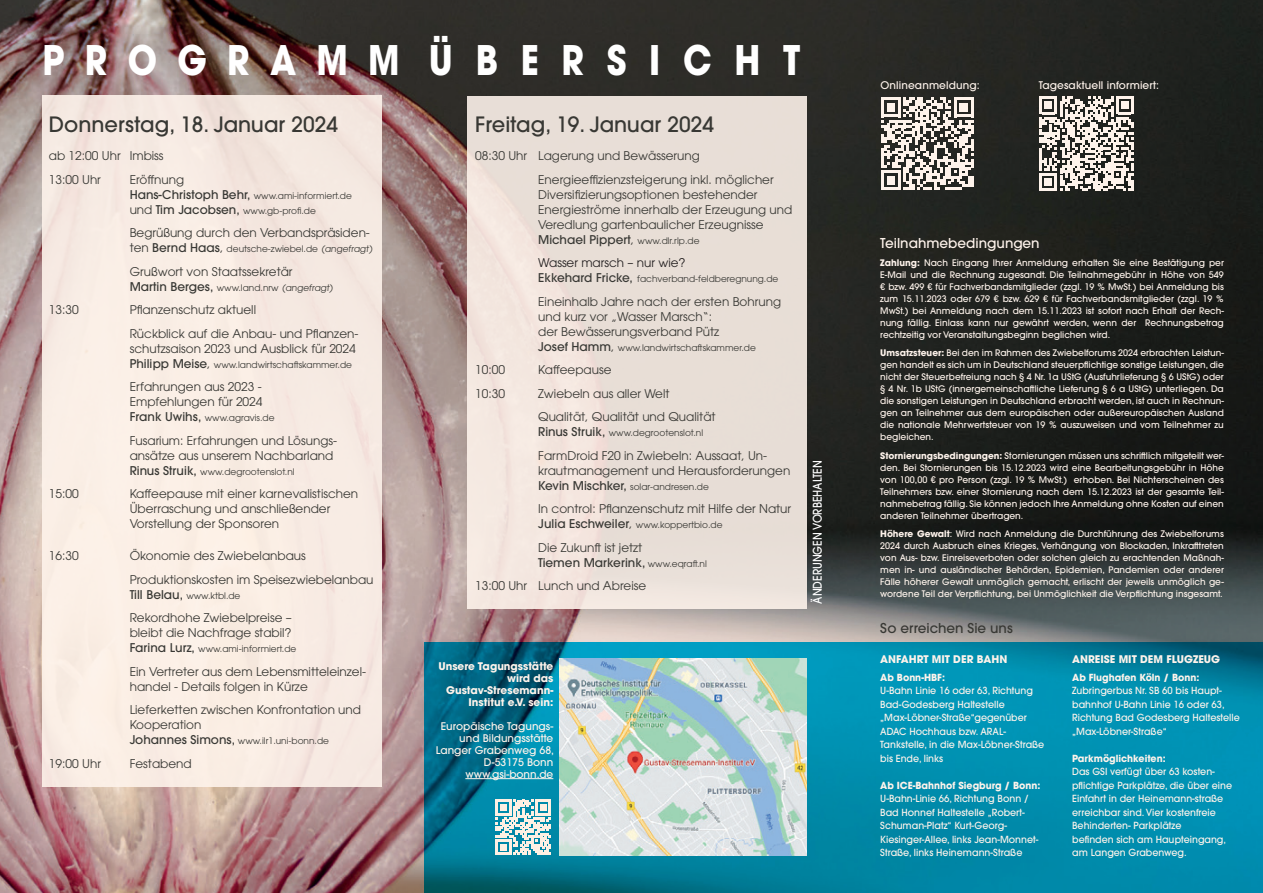
<style>
.page{position:relative;width:1263px;height:893px;background:#fff}
.page>*{position:absolute;margin:0;border:0;box-sizing:border-box;transform-origin:0 0}
.t1{font:700 40.5px "ITC Avant Garde Pro";letter-spacing:.66em;color:#fff;scale:.85 1}
.t2{font:700 40.5px "ITC Avant Garde Pro";letter-spacing:.59em;color:#fff;scale:.85 1}
.t3{font:500 21px "ITC Avant Garde Pro";color:#383834}
.t4{font:500 13.5px "ITC Avant Garde Pro";color:#fef3eb}
.t5{font:500 13.5px "ITC Avant Garde Pro";color:#383834}
.t6{font:12px/15px "ITC Avant Garde Pro";color:#383834}
.t7{font:500 12px "ITC Avant Garde Pro";color:#fff;scale:.88 1}
.t8{font:12px "ITC Avant Garde Pro";color:#231f20}
.t9{font:500 10.5px/12px "ITC Avant Garde Pro";color:#fef3eb;text-align:right}
.t10{font:700 10.5px/12px "ITC Avant Garde Pro";color:#fef3eb;text-align:right}
.t11{font:500 9.75px/13.5px "ITC Avant Garde Pro";color:#fef3eb}
.t12{font:700 9.75px "ITC Avant Garde Pro";color:#fef3eb}
.t13{font:500 9px/12px "ITC Avant Garde Pro";color:#fef3eb;text-align:justify}
.t14{font:9px/15px "ITC Avant Garde Pro";color:#383834}
.s1{font-weight:500;font-size:12px}
.s2{font-size:12px}
.s3{font-weight:500}
.s4{font-size:9px}
.s5{font-weight:700}
</style>
<div class="page">
<img style="left:0;top:0;width:1263px;height:893px">
<svg style="left:425px;top:642px;width:838px;height:251px;fill:#008cad"></svg>
<div style="left:43px;top:95px;width:339px;height:692px;background:#f8ece4"></div>
<div style="left:468px;top:96px;width:339px;height:513px;background:linear-gradient(to right,#f2e5de,#e5dcd4)"></div>
<img style="left:560px;top:658px;width:247px;height:198px">
<hr style="left:465px;top:778px;width:88px;height:1px;background:#fef3eb">
<svg style="left:496px;top:800px;width:55px;height:55px"></svg>
<svg style="left:881px;top:98px;width:92px;height:92px"></svg>
<svg style="left:1039px;top:97px;width:95px;height:94px"></svg>
<h1 class="t2" style="left:43px;top:33px;width:422px">PROGRAMM</h1>
<h2 class="t3" style="left:49px;top:111px;width:291px">Donnerstag, 18. Januar 2024</h2>
<h3 class="t6" style="left:49px;top:144px;width:116px;line-height:23.5px">ab 12:00 Uhr Imbiss<br>13:00 Uhr</h3>
<h3 class="t6" style="left:130px;top:172px;width:56px">Eröffnung</h3>
<p class="t14" style="left:130px;top:188px;width:224px"><span class="s1">Hans-Christoph Behr,</span> www.ami-informiert.de <span class="s2">und</span> <span class="s1">Tim Jacobsen,</span> www.gb-profi.de</p>
<h3 class="t6" style="left:130px;top:225px;width:242px">Begrüßung durch den Verbandspräsiden-</h3>
<p class="t14" style="left:130px;top:241px;width:245px"><span class="s2">ten</span> <span class="s1">Bernd Haas</span><span class="s2">,</span> deutsche-zwiebel.de (angefragt)</p>
<h3 class="t6" style="left:130px;top:264px;width:164px">Grußwort von Staatssekretär</h3>
<p class="t14" style="left:130px;top:280px;width:206px"><span class="s1">Martin Berges,</span> www.land.nrw (angefragt)</p>
<h3 class="t6" style="left:49px;top:302px;width:31px">13:30</h3>
<h3 class="t6" style="left:130px;top:298px;width:230px;line-height:23.5px">Pflanzenschutz aktuell<br>Rückblick auf die Anbau- und Pflanzen-</h3>
<h3 class="t6" style="left:130px;top:341px;width:228px">schutzsaison 2023 und Ausblick für 2024</h3>
<p class="t14" style="left:130px;top:357px;width:224px"><span class="s1">Philipp Meise</span><span class="s2">,</span> www.landwirtschaftskammer.de</p>
<h3 class="t6" style="left:130px;top:379px;width:134px">Erfahrungen aus 2023 -<br>Empfehlungen für 2024</h3>
<p class="t14" style="left:130px;top:410px;width:146px"><span class="s1">Frank Uwihs,</span> www.agravis.de</p>
<h3 class="t6" style="left:130px;top:433px;width:209px">Fusarium: Erfahrungen und Lösungs&shy;ansätze aus unserem Nachbarland</h3>
<p class="t14" style="left:130px;top:464px;width:166px"><span class="s1">Rinus Struik,</span> www.degrootenslot.nl</p>
<h3 class="t6" style="left:49px;top:486px;width:31px">15:00</h3>
<h3 class="t6" style="left:130px;top:486px;width:230px">Kaffeepause mit einer karnevalistischen<br>Überraschung und anschließender<br>Vorstellung der Sponsoren</h3>
<h3 class="t6" style="left:49px;top:548px;width:31px">16:30</h3>
<h3 class="t6" style="left:130px;top:544px;width:245px;line-height:23.5px">Ökonomie des Zwiebelanbaus<br>Produktionskosten im Speisezwiebelanbau</h3>
<p class="t14" style="left:130px;top:588px;width:112px"><span class="s1">Till Belau,</span> www.ktbl.de</p>
<h3 class="t6" style="left:130px;top:610px;width:164px">Rekordhohe Zwiebelpreise – bleibt die Nachfrage stabil?</h3>
<p class="t14" style="left:130px;top:641px;width:168px"><span class="s1">Farina Lurz,</span> www.ami-informiert.de</p>
<h3 class="t6" style="left:130px;top:664px;width:238px">Ein Vertreter aus dem Lebensmitteleinzel&shy;handel - Details folgen in Kürze</h3>
<h3 class="t6" style="left:130px;top:702px;width:233px">Lieferketten zwischen Konfrontation und<br>Kooperation</h3>
<p class="t14" style="left:130px;top:733px;width:201px"><span class="s1">Johannes Simons,</span> www.ilr1.uni-bonn.de</p>
<h3 class="t6" style="left:49px;top:756px;width:54px">19:00 Uhr</h3>
<h3 class="t6" style="left:130px;top:756px;width:64px">Festabend</h3>
<h1 class="t1" style="left:429px;top:33px;width:438px">ÜBERSICHT</h1>
<h2 class="t3" style="left:475px;top:111px;width:240px">Freitag, 19. Januar 2024</h2>
<h3 class="t6" style="left:538px;top:144px;width:237px;line-height:23.5px;text-indent:-63px">08:30 Uhr Lagerung und Bewässerung<br>Energieeffizienzsteigerung inkl. möglicher</h3>
<h3 class="t6" style="left:538px;top:187px;width:256px">Diversifizierungsoptionen bestehender Energieströme innerhalb der Erzeugung und Veredlung gartenbaulicher Erzeugnisse <span class="s3">Michael Pippert</span>, <span class="s4">www.dlr.rlp.de</span></h3>
<h3 class="t8" style="left:538px;top:255px;width:149px">Wasser marsch – nur wie?</h3>
<p class="t14" style="left:538px;top:271px;width:242px"><span class="s1">Ekkehard Fricke,</span> fachverband-feldberegnung.de</p>
<h3 class="t6" style="left:538px;top:294px;width:244px">Eineinhalb Jahre nach der ersten Bohrung und kurz vor „Wasser Marsch“:<br>der Bewässerungsverband Pütz</h3>
<p class="t14" style="left:538px;top:340px;width:219px"><span class="s1">Josef Hamm</span><span class="s2">,</span> www.landwirtschaftskammer.de</p>
<h3 class="t6" style="left:475px;top:362px;width:31px">10:00</h3>
<h3 class="t6" style="left:538px;top:362px;width:75px">Kaffeepause</h3>
<h3 class="t6" style="left:475px;top:386px;width:31px">10:30</h3>
<h3 class="t6" style="left:538px;top:381px;width:179px;line-height:23.5px">Zwiebeln aus aller Welt<br>Qualität, Qualität und Qualität</h3>
<p class="t14" style="left:538px;top:425px;width:166px"><span class="s1">Rinus Struik,</span> www.degrootenslot.nl</p>
<h3 class="t6" style="left:538px;top:448px;width:254px">FarmDroid F20 in Zwiebeln: Aussaat, Un&shy;krautmanagement und Herausforderungen</h3>
<p class="t14" style="left:538px;top:479px;width:172px"><span class="s1">Kevin Mischker,</span> solar-andresen.de</p>
<h3 class="t6" style="left:538px;top:501px;width:254px">In control: Pflanzenschutz mit Hilfe der Natur</h3>
<p class="t14" style="left:538px;top:517px;width:186px"><span class="s1">Julia Eschweiler</span><span class="s2">,</span> www.koppertbio.de</p>
<h3 class="t6" style="left:538px;top:540px;width:170px">Die Zukunft ist jetzt<br><span class="s3">Tiemen Markerink,</span> <span class="s4">www.eqraft.nl</span></h3>
<h3 class="t6" style="left:475px;top:578px;width:172px">13:00 Uhr Lunch und Abreise</h3>
<h3 class="t7" style="left:810px;top:604px;width:164px;rotate:-90deg">ÄNDERUNGEN VORBEHALTEN</h3>
<p class="t10" style="left:438px;top:660px;width:116px">Unsere Tagungsstätte wird das<br>Gustav-Stresemann-<br>Institut e.V. sein:</p>
<p class="t9" style="left:436px;top:720px;width:120px">Europäische Tagungs&shy;und Bildungsstätte<br>Langer Grabenweg 68,<br>D-53175 Bonn www.gsi-bonn.de</p>
<p class="t9" style="left:881px;top:79px;width:101px">Onlineanmeldung:</p>
<p class="t9" style="left:1039px;top:79px;width:122px">Tagesaktuell informiert:</p>
<h3 class="t4" style="left:880px;top:234px;width:161px">Teilnahmebedingungen</h3>
<p class="t13" style="left:880px;top:257px;width:345px"><span class="s5">Zahlung:</span> Nach Eingang Ihrer Anmeldung erhalten Sie eine Bestätigung per E-Mail und die Rechnung zugesandt. Die Teilnahmegebühr in Höhe von 549 € bzw. 499 € für Fachverbandsmitglieder (zzgl. 19 % MwSt.) bei Anmeldung bis zum 15.11.2023 oder 679 € bzw. 629 € für Fachverbandsmitglieder (zzgl. 19 % MwSt.) bei Anmeldung nach dem 15.11.2023 ist sofort nach Erhalt der Rech&shy;nung fällig. Einlass kann nur gewährt werden, wenn der Rechnungsbetrag rechtzeitig vor Veranstaltungsbeginn beglichen wird.</p>
<p class="t13" style="left:880px;top:347px;width:345px"><span class="s5">Umsatzsteuer:</span> Bei den im Rahmen des Zwiebelforums 2024 erbrachten Leistun&shy;gen handelt es sich um in Deutschland steuerpflichtige sonstige Leistungen, die nicht der Steuerbefreiung nach § 4 Nr. 1a UStG (Ausfuhrlieferung § 6 UStG) oder § 4 Nr. 1b UStG (innergemeinschaftliche Lieferung § 6 a UStG) unterliegen. Da die sonstigen Leistungen in Deutschland erbracht werden, ist auch in Rechnun&shy;gen an Teilnehmer aus dem europäischen oder außereuropäischen Ausland die nationale Mehrwertsteuer von 19 % auszuweisen und vom Teilnehmer zu begleichen.</p>
<p class="t13" style="left:880px;top:449px;width:345px"><span class="s5">Stornierungsbedingungen:</span> Stornierungen müssen uns schriftlich mitgeteilt wer&shy;den. Bei Stornierungen bis 15.12.2023 wird eine Bearbeitungsgebühr in Höhe von 100,00 € pro Person (zzgl. 19 % MwSt.) erhoben. Bei Nichterscheinen des Teilnehmers bzw. einer Stornierung nach dem 15.12.2023 ist der gesamte Teil&shy;nahmebetrag fällig. Sie können jedoch Ihre Anmeldung ohne Kosten auf einen anderen Teilnehmer übertragen.</p>
<p class="t13" style="left:880px;top:528px;width:345px"><span class="s5">Höhere Gewalt</span>: Wird nach Anmeldung die Durchführung des Zwiebelforums 2024 durch Ausbruch eines Krieges, Verhängung von Blockaden, Inkrafttreten von Aus- bzw. Einreiseverboten oder solchen gleich zu erachtenden Maßnah&shy;men in- und ausländischer Behörden, Epidemien, Pandemien oder anderer Fälle höherer Gewalt unmöglich gemacht, erlischt der jeweils unmöglich ge&shy;wordene Teil der Verpflichtung, bei Unmöglichkeit die Verpflichtung insgesamt.</p>
<h3 class="t5" style="left:880px;top:619px;width:134px">So erreichen Sie uns</h3>
<p class="t10" style="left:880px;top:653px;width:129px">ANFAHRT MIT DER BAHN</p>
<p class="t12" style="left:880px;top:671px;width:66px">Ab Bonn-HBF:</p>
<p class="t11" style="left:880px;top:684px;width:166px">U-Bahn Linie 16 oder 63, Richtung<br>Bad-Godesberg Haltestelle „Max-Löbner-Straße“gegenüber<br>ADAC Hochhaus bzw. ARAL-<br>Tankstelle, in die Max-Löbner-Straße bis Ende, links</p>
<p class="t12" style="left:880px;top:779px;width:162px">Ab ICE-Bahnhof Siegburg / Bonn:</p>
<p class="t11" style="left:880px;top:792px;width:160px">U-Bahn-Linie 66, Richtung Bonn / Bad Honnef Haltestelle „Robert-Schuman-Platz“ Kurt-Georg-Kiesinger-Allee, links Jean-Monnet-Straße, links Heinemann-Straße</p>
<p class="t10" style="left:1072px;top:653px;width:149px">ANREISE MIT DEM FLUGZEUG</p>
<p class="t12" style="left:1072px;top:671px;width:129px">Ab Flughafen Köln / Bonn:</p>
<p class="t11" style="left:1072px;top:684px;width:169px">Zubringerbus Nr. SB 60 bis Haupt&shy;bahnhof U-Bahn Linie 16 oder 63,<br>Richtung Bad Godesberg Haltestelle „Max-Löbner-Straße“</p>
<p class="t12" style="left:1072px;top:752px;width:95px">Parkmöglichkeiten:</p>
<p class="t11" style="left:1072px;top:765px;width:161px">Das GSI verfügt über 63 kosten&shy;pflichtige Parkplätze, die über eine<br>Einfahrt in der Heinemann-straße erreichbar sind. Vier kostenfreie<br>Behinderten- Parkplätze<br>befinden sich am Haupteingang, am Langen Grabenweg.</p>
</div>
